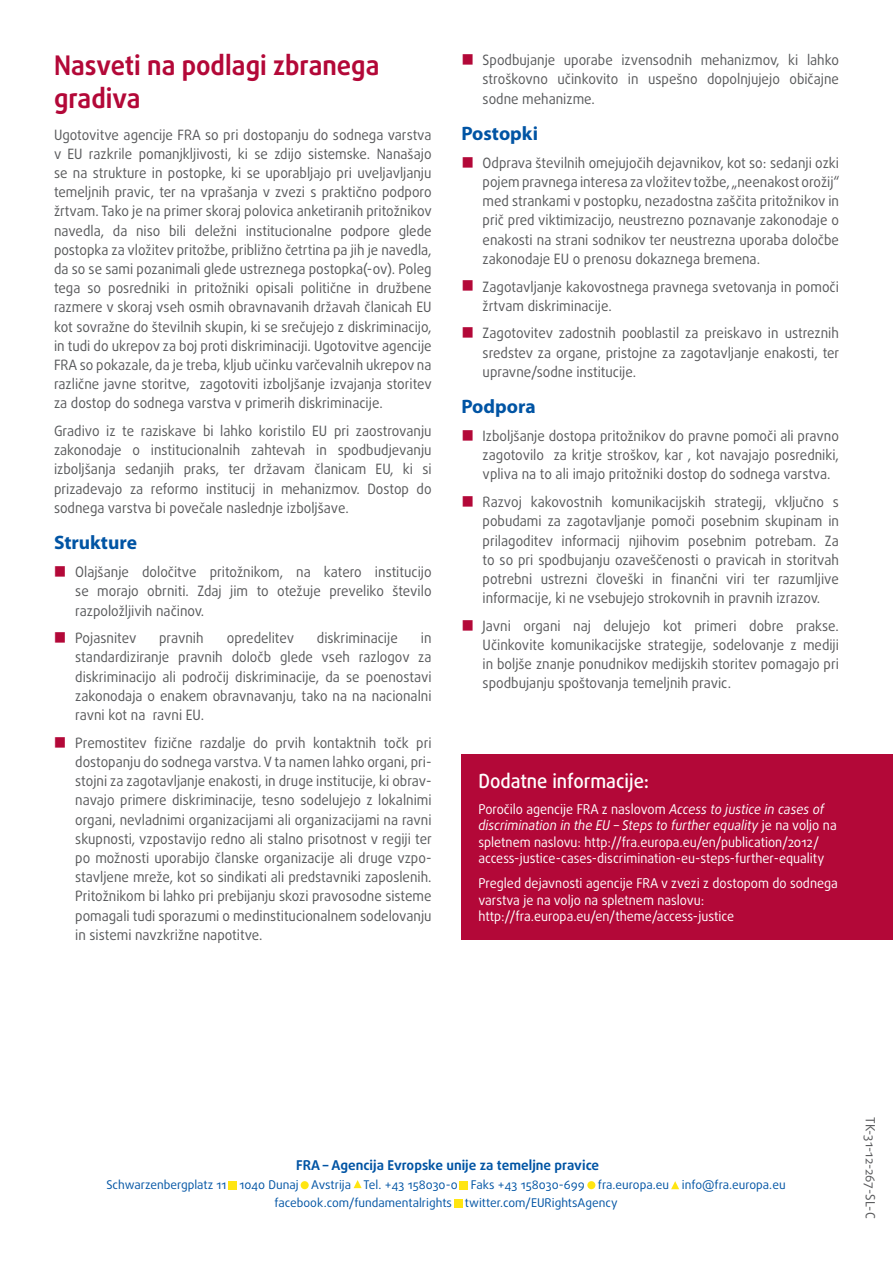
<style>
.page{position:relative;width:893px;height:1263px;background:#fff}
.page>*{position:absolute;margin:0;border:0;box-sizing:border-box;transform-origin:0 0}
.t1{font:700 27px/32.4px "Daxline Pro";color:#b30838;scale:.94 1}
.t2{font:700 19.5px "Myriad Pro";color:#0054a4}
.t3{font:500 19.5px "Daxline Pro";color:#fff;scale:.94 1}
.t4{font:14.25px/19.2px "Daxline Pro";color:#58595b;text-align:justify;scale:.94 1}
.t5{font:13.5px/16.5px "Daxline Pro";color:#fff;scale:.94 1}
.t6{font:700 13.5px "Daxline Pro";color:#0054a4}
.t7{font:12.75px "Daxline Pro";color:#58595b}
.t8{font:12px/18.6px "Daxline Pro";color:#0054a4;text-align:center}
.s1{font-style:italic}
</style>
<div class="page">
<div style="left:461px;top:754px;width:432px;height:186px;background:#b30838"></div>
<div style="left:301px;top:1181px;width:8px;height:8px;background:#ffe512;border-radius:50%"></div>
<div style="left:587px;top:1181px;width:8px;height:8px;background:#ffe512;border-radius:50%"></div>
<div style="left:229px;top:1181px;width:8px;height:8px;background:#ffe512"></div>
<div style="left:454px;top:1199px;width:8px;height:9px;background:#ffe512"></div>
<div style="left:460px;top:1181px;width:8px;height:8px;background:#ffe512"></div>
<svg style="left:354px;top:1180px;width:8px;height:8px"></svg>
<svg style="left:671px;top:1181px;width:8px;height:8px"></svg>
<h1 class="t1" style="left:54px;top:49px;width:348px">Nasveti na podlagi zbranega gradiva</h1>
<p class="t4" style="left:54px;top:125px;width:404px">Ugotovitve agencije FRA so pri dostopanju do sodnega varstva v EU razkrile pomanjkljivosti, ki se zdijo sistemske. Nanašajo se na strukture in postopke, ki se uporabljajo pri uveljavljanju temeljnih pravic, ter na vprašanja v zvezi s praktično podporo žrtvam. Tako je na primer skoraj polovica anketiranih pritožnikov navedla, da niso bili deležni institucionalne podpore glede postopka za vložitev pritožbe, približno četrtina pa jih je navedla, da so se sami pozanimali glede ustreznega postopka(-ov). Poleg tega so posredniki in pritožniki opisali politične in družbene razmere v skoraj vseh osmih obravnavanih državah članicah EU kot sovražne do številnih skupin, ki se srečujejo z diskriminacijo, in tudi do ukrepov za boj proti diskriminaciji. Ugotovitve agencije FRA so pokazale, da je treba, kljub učinku varčevalnih ukrepov na različne javne storitve, zagotoviti izboljšanje izvajanja storitev za dostop do sodnega varstva v primerih diskriminacije.</p>
<p class="t4" style="left:54px;top:421px;width:403px">Gradivo iz te raziskave bi lahko koristilo EU pri zaostrovanju zakonodaje o institucionalnih zahtevah in spodbudjevanju izboljšanja sedanjih praks, ter državam članicam EU, ki si prizadevajo za reformo institucij in mehanizmov. Dostop do sodnega varstva bi povečale naslednje izboljšave.</p>
<h2 class="t2" style="left:54px;top:530px;width:84px">Strukture</h2>
<p class="t4" style="left:75px;top:562px;width:381px">Olajšanje določitve pritožnikom, na katero institucijo se morajo obrniti. Zdaj jim to otežuje preveliko število razpoložljivih načinov.</p>
<p class="t4" style="left:75px;top:629px;width:67px">Pojasnitev</p>
<p class="t4" style="left:159px;top:629px;width:49px">pravnih</p>
<p class="t4" style="left:227px;top:629px;width:73px">opredelitev</p>
<p class="t4" style="left:317px;top:629px;width:88px">diskriminacije</p>
<p class="t4" style="left:75px;top:629px;width:381px;text-indent:346px">in standardiziranje pravnih določb glede vseh razlogov za diskriminacijo ali področij diskriminacije, da se poenostavi zakonodaja o enakem obravnavanju, tako na na nacionalni ravni kot na ravni EU.</p>
<p class="t4" style="left:75px;top:733px;width:381px">Premostitev fizične razdalje do prvih kontaktnih točk pri dostopanju do sodnega varstva. V ta namen lahko organi, pri&shy;stojni za zagotavljanje enakosti, in druge institucije, ki obrav&shy;navajo primere diskriminacije, tesno sodelujejo z lokalnimi organi, nevladnimi organizacijami ali organizacijami na ravni skupnosti, vzpostavijo redno ali stalno prisotnost v regiji ter po možnosti uporabijo članske organizacije ali druge vzpo&shy;stavljene mreže, kot so sindikati ali predstavniki zaposlenih.<br>Pritožnikom bi lahko pri prebijanju skozi pravosodne sisteme pomagali tudi sporazumi o medinstitucionalnem sodelovanju in sistemi navzkrižne napotitve.</p>
<p class="t4" style="left:483px;top:51px;width:381px">Spodbujanje uporabe izvensodnih mehanizmov, ki lahko stroškovno učinkovito in uspešno dopolnjujejo običajne sodne mehanizme.</p>
<h2 class="t2" style="left:461px;top:121px;width:78px">Postopki</h2>
<p class="t4" style="left:483px;top:153px;width:381px">Odprava številnih omejujočih dejavnikov, kot so: sedanji ozki pojem pravnega interesa za vložitev tožbe, „neenakost orožij“ med strankami v postopku, nezadostna zaščita pritožnikov in prič pred viktimizacijo, neustrezno poznavanje zakonodaje o enakosti na strani sodnikov ter neustrezna uporaba določbe zakonodaje EU o prenosu dokaznega bremena.</p>
<p class="t4" style="left:483px;top:277px;width:381px">Zagotavljanje kakovostnega pravnega svetovanja in pomoči žrtvam diskriminacije.</p>
<p class="t4" style="left:483px;top:324px;width:381px">Zagotovitev zadostnih pooblastil za preiskavo in ustreznih sredstev za organe, pristojne za zagotavljanje enakosti, ter upravne/sodne institucije.</p>
<h2 class="t2" style="left:461px;top:394px;width:76px">Podpora</h2>
<p class="t4" style="left:483px;top:426px;width:381px">Izboljšanje dostopa pritožnikov do pravne pomoči ali pravno zagotovilo za kritje stroškov, kar , kot navajajo posredniki, vpliva na to ali imajo pritožniki dostop do sodnega varstva.</p>
<p class="t4" style="left:483px;top:492px;width:381px">Razvoj kakovostnih komunikacijskih strategij, vključno s pobudami za zagotavljanje pomoči posebnim skupinam in prilagoditev informacij njihovim posebnim potrebam. Za to so pri spodbujanju ozaveščenosti o pravicah in storitvah potrebni ustrezni človeški in finančni viri ter razumljive informacije, ki ne vsebujejo strokovnih in pravnih izrazov.</p>
<p class="t4" style="left:483px;top:616px;width:381px">Javni organi naj delujejo kot primeri dobre prakse.<br>Učinkovite komunikacijske strategije, sodelovanje z mediji in boljše znanje ponudnikov medijskih storitev pomagajo pri spodbujanju spoštovanja temeljnih pravic.</p>
<h2 class="t3" style="left:478px;top:768px;width:183px">Dodatne informacije:</h2>
<p class="t5" style="left:478px;top:800px;width:383px">Poročilo agencije FRA z naslovom <span class="s1">Access to justice in cases of discrimination in the EU – Steps to further equality</span> je na voljo na spletnem naslovu: http://fra.europa.eu/en/publication/2012/ access-justice-cases-discrimination-eu-steps-further-equality</p>
<p class="t5" style="left:478px;top:875px;width:384px">Pregled dejavnosti agencije FRA v zvezi z dostopom do sodnega varstva je na voljo na spletnem naslovu: http://fra.europa.eu/en/theme/access-justice</p>
<p class="t6" style="left:296px;top:1156px;width:305px">FRA – Agencija Evropske unije za temeljne pravice</p>
<p class="t8" style="left:106px;top:1175px;width:681px">Schwarzenbergplatz 11 1040 Dunaj Avstrija Tel. +43 158030-0 Faks +43 158030-699 fra.europa.eu info@fra.europa.eu facebook.com/fundamentalrights twitter.com/EURightsAgency</p>
<p class="t7" style="left:879px;top:1117px;width:103px;rotate:90deg">TK-31-12-267-SL-C</p>
</div>
